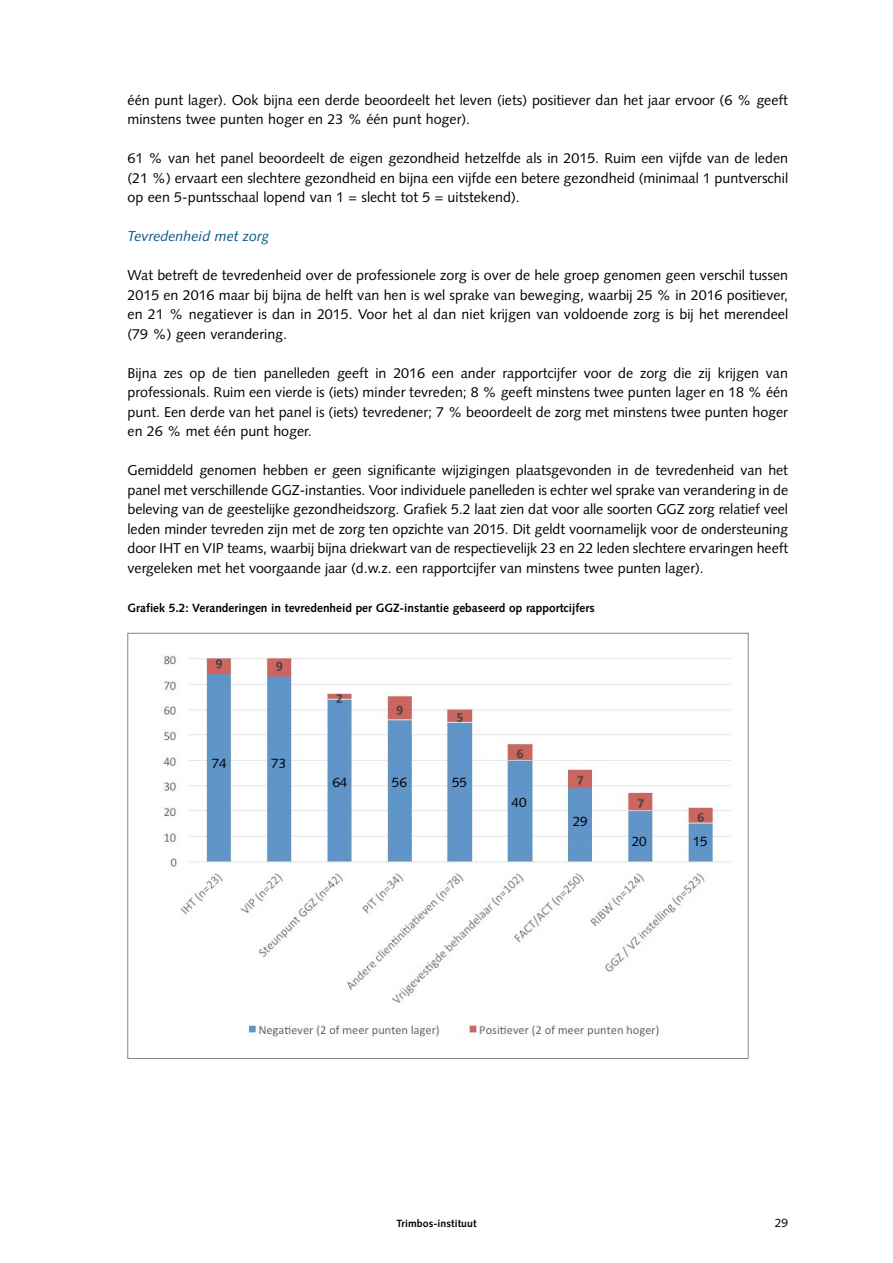
<style>
.page{position:relative;width:893px;height:1263px;background:#fff}
.page>*{position:absolute;margin:0;border:0;box-sizing:border-box;transform-origin:0 0}
._04-BROOD{font:14.25px/19.5px "Syntax LT Std";color:#000;text-align:justify}
._04-BROOD_italic{font:italic 14.25px "Syntax LT Std";color:#005781}
._04-Brood_opsomming{font:13.5px "Syntax LT Std";color:#000}
._00-TABELKOP__1_1{font:700 12px "Syntax LT Std";color:#000}
.t1{font:12px "Syntax LT Std";color:#000}
.t2{font:700 10.5px "Syntax LT Std";letter-spacing:.005em;color:#000}
</style>
<div class="page">
<img style="left:162px;top:654px;width:569px;height:383px">
<p class="_04-BROOD" style="left:128px;top:90px;width:662px">één punt lager). Ook bijna een derde beoordeelt het leven (iets) positiever dan het jaar ervoor (6 % geeft minstens twee punten hoger en 23 % één punt hoger).</p>
<p class="_04-BROOD" style="left:128px;top:148px;width:662px">61 % van het panel beoordeelt de eigen gezondheid hetzelfde als in 2015. Ruim een vijfde van de leden (21 %) ervaart een slechtere gezondheid en bijna een vijfde een betere gezondheid (minimaal 1 puntverschil op een 5-puntsschaal lopend van 1 = slecht tot 5 = uitstekend).</p>
<p class="_04-BROOD_italic" style="left:128px;top:228px;width:143px">Tevredenheid met zorg</p>
<p class="_04-BROOD" style="left:128px;top:265px;width:662px">Wat betreft de tevredenheid over de professionele zorg is over de hele groep genomen geen verschil tussen 2015 en 2016 maar bij bijna de helft van hen is wel sprake van beweging, waarbij 25 % in 2016 positiever, en 21 % negatiever is dan in 2015. Voor het al dan niet krijgen van voldoende zorg is bij het merendeel (79 %) geen verandering.</p>
<p class="_04-BROOD" style="left:128px;top:363px;width:662px">Bijna zes op de tien panelleden geeft in 2016 een ander rapportcijfer voor de zorg die zij krijgen van professionals. Ruim een vierde is (iets) minder tevreden; 8 % geeft minstens twee punten lager en 18 % één punt. Een derde van het panel is (iets) tevredener; 7 % beoordeelt de zorg met minstens twee punten hoger en 26 % met één punt hoger.</p>
<p class="_04-BROOD" style="left:128px;top:460px;width:662px">Gemiddeld genomen hebben er geen significante wijzigingen plaatsgevonden in de tevredenheid van het panel met verschillende GGZ-instanties. Voor individuele panelleden is echter wel sprake van verandering in de beleving van de geestelijke gezondheidszorg. Grafiek 5.2 laat zien dat voor alle soorten GGZ zorg relatief veel leden minder tevreden zijn met de zorg ten opzichte van 2015. Dit geldt voornamelijk voor de ondersteuning door IHT en VIP teams, waarbij bijna driekwart van de respectievelijk 23 en 22 leden slechtere ervaringen heeft vergeleken met het voorgaande jaar (d.w.z. een rapportcijfer van minstens twee punten lager).</p>
<p class="_00-TABELKOP__1_1" style="left:128px;top:601px;width:469px">Grafiek 5.2: Veranderingen in tevredenheid per GGZ-instantie gebaseerd op rapportcijfers</p>
<p class="_04-Brood_opsomming" style="left:212px;top:755px;width:17px">74</p>
<p class="_04-Brood_opsomming" style="left:271px;top:755px;width:17px">73</p>
<p class="_04-Brood_opsomming" style="left:332px;top:774px;width:17px">64</p>
<p class="_04-Brood_opsomming" style="left:392px;top:774px;width:17px">56</p>
<p class="_04-Brood_opsomming" style="left:452px;top:774px;width:17px">55</p>
<p class="_04-Brood_opsomming" style="left:512px;top:794px;width:17px">40</p>
<p class="_04-Brood_opsomming" style="left:573px;top:813px;width:17px">29</p>
<p class="_04-Brood_opsomming" style="left:632px;top:833px;width:17px">20</p>
<p class="_04-Brood_opsomming" style="left:693px;top:833px;width:17px">15</p>
<p class="t2" style="left:396px;top:1218px;width:82px">Trimbos-instituut</p>
<p class="t1" style="left:775px;top:1216px;width:15px">29</p>
</div>
